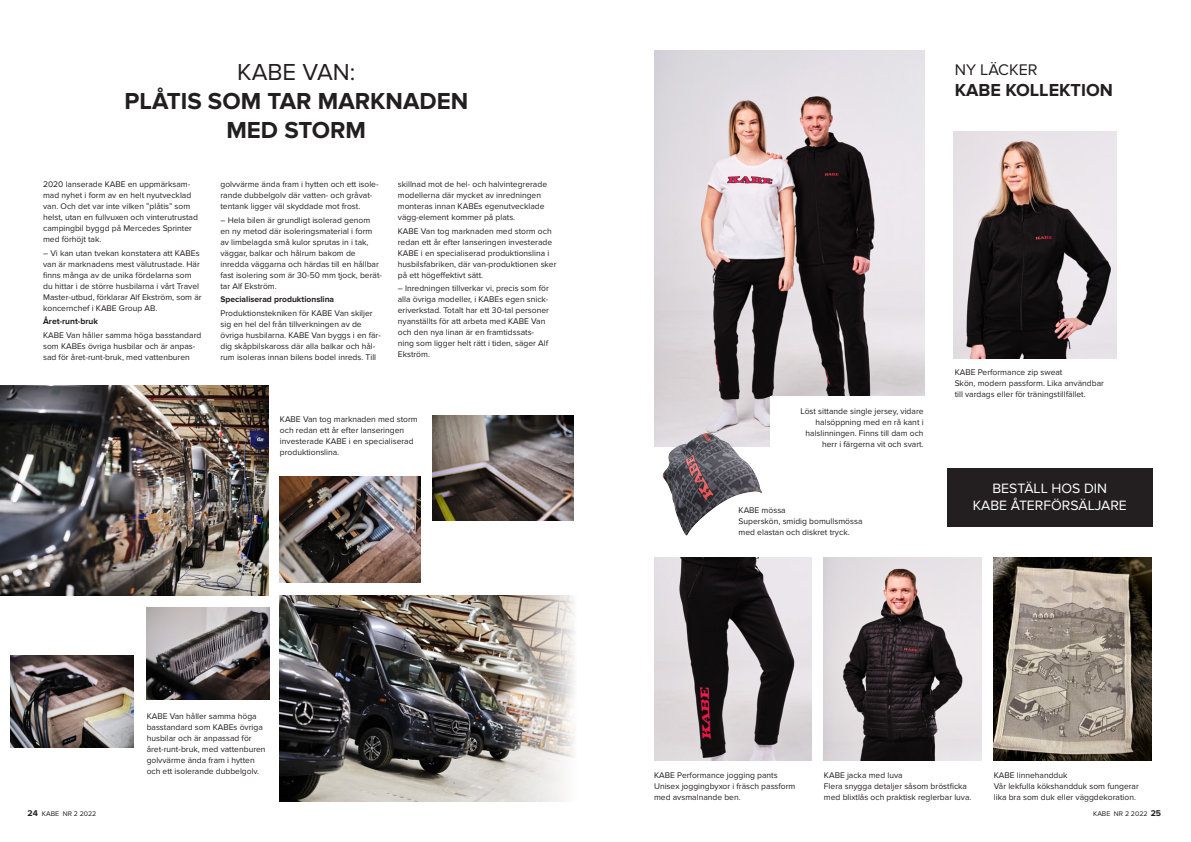
<style>
.page{position:relative;width:1191px;height:842px;background:#fff}
.page>*{position:absolute;margin:0;border:0;box-sizing:border-box;transform-origin:0 0}
.t1{font:700 24px/28.8px "Proxima Nova";color:#231f20;text-align:center}
.t2{font:24px "Proxima Nova";color:#231f20}
.t3{font:700 18px "Proxima Nova";color:#231f20}
.t4{font:16px "Proxima Nova";color:#231f20}
.t5{font:14px "Proxima Nova";color:#fff}
.t6{font:8.5px/11px "Proxima Nova";color:#231f20}
.t7{font:700 8.5px "Proxima Nova";color:#231f20}
.t8{font:7px "Proxima Nova";color:#231f20}
.s1{font-weight:700;font-size:8.6px}
</style>
<div class="page">
<img style="left:280px;top:595px;width:295px;height:206px">
<img style="left:10px;top:655px;width:123px;height:92px">
<img style="left:147px;top:608px;width:122px;height:92px">
<img style="left:280px;top:476px;width:140px;height:106px">
<img style="left:432px;top:415px;width:141px;height:106px">
<img style="left:0;top:386px;width:268px;height:209px">
<div style="left:947px;top:468px;width:205px;height:58px;background:#231f20"></div>
<img style="left:654px;top:50px;width:270px;height:396px">
<img style="left:954px;top:131px;width:162px;height:227px">
<img style="left:654px;top:557px;width:157px;height:203px">
<img style="left:824px;top:557px;width:157px;height:203px">
<img style="left:993px;top:557px;width:158px;height:203px">
<img style="left:658px;top:428px;width:112px;height:108px">
<div style="left:770px;top:396px;width:161px;height:61px;background:#fff"></div>
<p class="t2" style="left:237px;top:58px;width:119px">KABE VAN:</p>
<p class="t1" style="left:124px;top:87px;width:345px">PLÅTIS SOM TAR MARKNADEN<br>MED STORM</p>
<p class="t6" style="left:43px;top:179px;width:156px">2020 lanserade KABE en uppmärksam&shy;mad nyhet i form av en helt nyutvecklad van. Och det var inte vilken ”plåtis” som helst, utan en fullvuxen och vinterutrustad campingbil byggd på Mercedes Sprinter med förhöjt tak.</p>
<p class="t6" style="left:43px;top:247px;width:160px">– Vi kan utan tvekan konstatera att KABEs van är marknadens mest välutrustade. Här finns många av de unika fördelarna som du hittar i de större husbilarna i vårt Travel Master-utbud, förklarar Alf Ekström, som är koncernchef i KABE Group AB.</p>
<p class="t7" style="left:43px;top:317px;width:56px">Året-runt-bruk</p>
<p class="t6" style="left:43px;top:330px;width:160px">KABE Van håller samma höga basstandard som KABEs övriga husbilar och är anpas&shy;sad för året-runt-bruk, med vattenburen</p>
<p class="t6" style="left:220px;top:179px;width:160px">golvvärme ända fram i hytten och ett isole&shy;rande dubbelgolv där vatten- och gråvat&shy;tentank ligger väl skyddade mot frost.</p>
<p class="t6" style="left:220px;top:214px;width:163px">– Hela bilen är grundligt isolerad genom<br>en ny metod där isoleringsmaterial i form av limbelagda små kulor sprutas in i tak, väggar, balkar och hålrum bakom de inredda väggarna och härdas till en hållbar fast isolering som är 30-50 mm tjock, berät&shy;tar Alf Ekström.</p>
<p class="t7" style="left:220px;top:295px;width:115px">Specialiserad produktionslina</p>
<p class="t6" style="left:220px;top:308px;width:162px">Produktionstekniken för KABE Van skiljer sig en hel del från tillverkningen av de övriga husbilarna. KABE Van byggs i en fär&shy;dig skåpbilskaross där alla balkar och hål&shy;rum isoleras innan bilens bodel inreds. Till</p>
<p class="t6" style="left:398px;top:179px;width:151px">skillnad mot de hel- och halvintegrerade modellerna där mycket av inredningen monteras innan KABEs egenutvecklade vägg-element kommer på plats.</p>
<p class="t6" style="left:398px;top:225px;width:160px">KABE Van tog marknaden med storm och redan ett år efter lanseringen investerade KABE i en specialiserad produktionslina i husbilsfabriken, där van-produktionen sker på ett högeffektivt sätt.</p>
<p class="t6" style="left:398px;top:283px;width:153px">– Inredningen tillverkar vi, precis som för alla övriga modeller, i KABEs egen snick&shy;eriverkstad. Totalt har ett 30-tal personer nyanställts för att arbeta med KABE Van och den nya linan är en framtidssats&shy;ning som ligger helt rätt i tiden, säger Alf Ekström.</p>
<p class="t6" style="left:280px;top:413px;width:139px">KABE Van tog marknaden med storm och redan ett år efter lanseringen investerade KABE i en specialiserad produktionslina.</p>
<p class="t6" style="left:147px;top:710px;width:120px">KABE Van håller samma höga basstandard som KABEs övriga husbilar och är anpassad för året-runt-bruk, med vattenburen golvvärme ända fram i hytten och ett isolerande dubbelgolv.</p>
<p class="t4" style="left:954px;top:61px;width:84px">NY LÄCKER</p>
<p class="t3" style="left:954px;top:80px;width:160px">KABE KOLLEKTION</p>
<p class="t6" style="left:800px;top:405px;width:124px;text-align:right">Löst sittande single jersey, vidare halsöppning med en rå kant i halslinningen. Finns till dam och herr i färgerna vit och svart.</p>
<p class="t6" style="left:738px;top:505px;width:49px">KABE mössa</p>
<p class="t6" style="left:738px;top:516px;width:125px">Superskön, smidig bomullsmössa med elastan och diskret tryck.</p>
<p class="t6" style="left:954px;top:367px;width:151px">KABE Performance zip sweat<br>Skön, modern passform. Lika användbar till vardags eller för träningstillfället.</p>
<p class="t5" style="left:992px;top:480px;width:116px">BESTÄLL HOS DIN</p>
<p class="t5" style="left:972px;top:497px;width:156px">KABE ÅTERFÖRSÄLJARE</p>
<p class="t6" style="left:654px;top:769px;width:143px">KABE Performance jogging pants<br>Unisex joggingbyxor i fräsch passform med avsmalnande ben.</p>
<p class="t6" style="left:824px;top:769px;width:149px">KABE jacka med luva<br>Flera snygga detaljer såsom bröstficka med blixtlås och praktisk reglerbar luva.</p>
<p class="t6" style="left:993px;top:769px;width:146px">KABE linnehandduk<br>Vår lekfulla kökshandduk som fungerar lika bra som duk eller väggdekoration.</p>
<p class="t8" style="left:28px;top:809px;width:70px"><span class="s1">24</span> KABE NR 2 2022</p>
<p class="t8" style="left:1093px;top:809px;width:69px">KABE NR 2 2022 <span class="s1">25</span></p>
</div>
